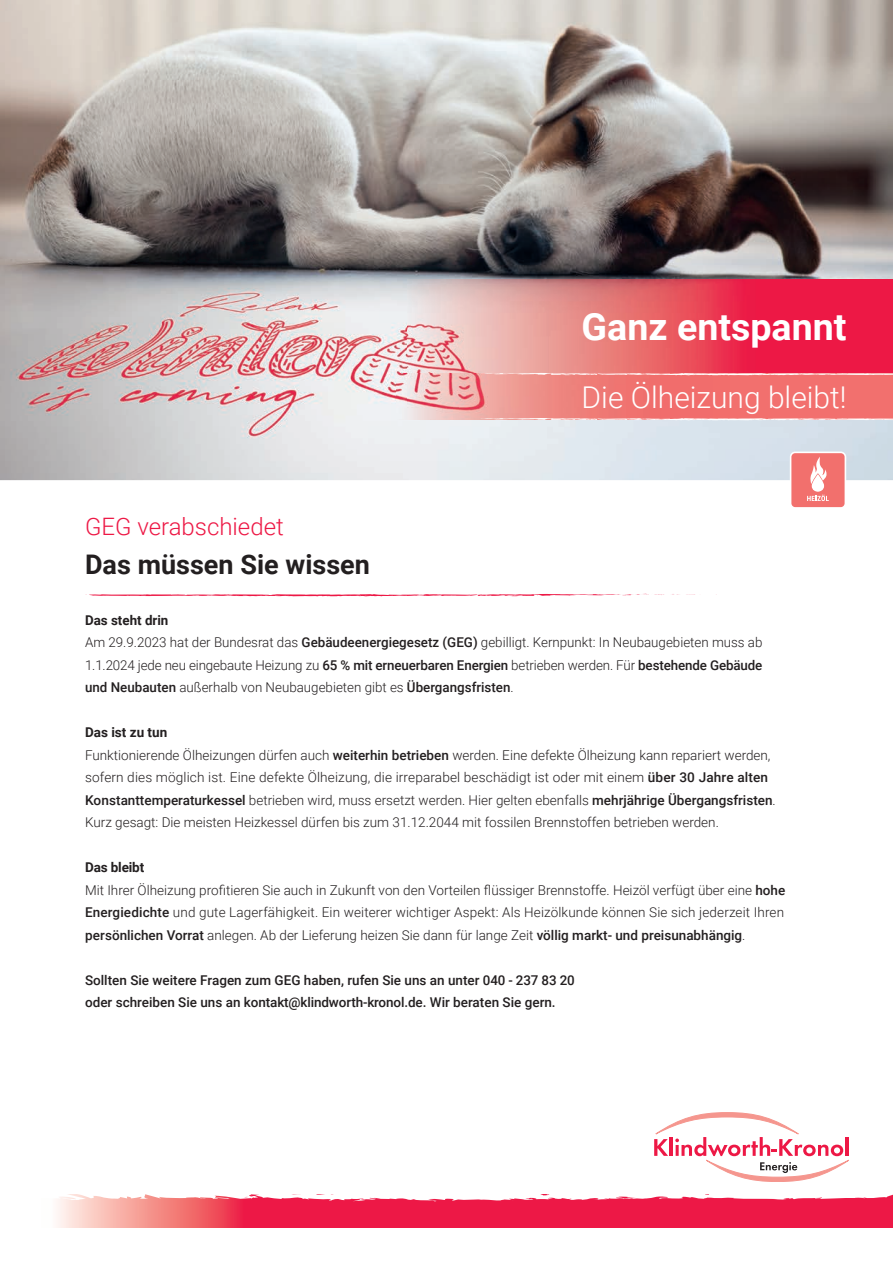
<style>
.page{position:relative;width:893px;height:1263px;background:#fff}
.page>*{position:absolute;margin:0;border:0;box-sizing:border-box;transform-origin:0 0}
.t1{font:700 37.65px "Roboto";color:#fff}
.t2{font:300 30px "Roboto";color:#fff}
.t3{font:700 27px "Roboto";color:#231f20}
.t4{font:300 24px "Roboto";color:#ed1845}
.t5{font:300 13.5px/22.5px "Roboto";color:#231f20}
.t6{font:500 13.5px/22.5px "Roboto";color:#231f20}
.s1{font-weight:700}
.s2{font-weight:500}
</style>
<div class="page">
<img style="left:0;top:0;width:893px;height:480px">
<img style="left:407px;top:279px;width:486px;height:94px">
<img style="left:397px;top:373px;width:496px;height:46px">
<svg style="left:480px;top:418px;width:413px;height:2px"></svg>
<svg style="left:480px;top:373px;width:413px;height:2px"></svg>
<svg style="left:85px;top:594px;width:610px;height:2px"></svg>
<svg style="left:57px;top:1201px;width:836px;height:26px"></svg>
<svg style="left:57px;top:1194px;width:836px;height:7px"></svg>
<div style="left:791px;top:452px;width:54px;height:56px;background:#f2706d;border-radius:5px"></div>
<svg style="left:807px;top:457px;width:22px;height:44px"></svg>
<div style="left:790px;top:451px;width:56px;height:58px;border:2px solid #fff;border-radius:5px"></div>
<svg style="left:654px;top:1112px;width:195px;height:70px"></svg>
<h1 class="t1" style="left:582px;top:300px;width:266px">Ganz entspannt</h1>
<h2 class="t2" style="left:582px;top:376px;width:266px">Die Ölheizung bleibt!</h2>
<h3 class="t4" style="left:85px;top:510px;width:200px">GEG verabschiedet</h3>
<h3 class="t3" style="left:85px;top:546px;width:286px">Das müssen Sie wissen</h3>
<p class="t5" style="left:85px;top:608px;width:679px"><span class="s1">Das steht drin<br></span>Am 29.9.2023 hat der Bundesrat das <span class="s2">Gebäudeenergiegesetz (GEG)</span> gebilligt. Kernpunkt: In Neubaugebieten muss ab 1.1.2024 jede neu eingebaute Heizung zu <span class="s2">65 % mit erneuerbaren Energien</span> betrieben werden. Für <span class="s2">bestehende Gebäude und Neubauten</span> außerhalb von Neubaugebieten gibt es <span class="s2">Übergangsfristen</span>.</p>
<p class="t5" style="left:85px;top:720px;width:692px"><span class="s1">Das ist zu tun<br></span>Funktionierende Ölheizungen dürfen auch <span class="s2">weiterhin betrieben</span> werden. Eine defekte Ölheizung kann repariert werden, sofern dies möglich ist. Eine defekte Ölheizung, die irreparabel beschädigt ist oder mit einem <span class="s2">über 30 Jahre alten Konstanttemperaturkessel</span> betrieben wird, muss ersetzt werden. Hier gelten ebenfalls <span class="s2">mehrjährige Übergangsfristen</span>.<br>Kurz gesagt: Die meisten Heizkessel dürfen bis zum 31.12.2044 mit fossilen Brennstoffen betrieben werden.</p>
<p class="t5" style="left:85px;top:855px;width:702px"><span class="s1">Das bleibt<br></span>Mit Ihrer Ölheizung profitieren Sie auch in Zukunft von den Vorteilen flüssiger Brennstoffe. Heizöl verfügt über eine <span class="s2">hohe Energiedichte</span> und gute Lagerfähigkeit. Ein weiterer wichtiger Aspekt: Als Heizölkunde können Sie sich jederzeit Ihren <span class="s2">persönlichen Vorrat</span> anlegen. Ab der Lieferung heizen Sie dann für lange Zeit <span class="s2">völlig markt- und preisunabhängig</span>.</p>
<p class="t6" style="left:85px;top:968px;width:491px">Sollten Sie weitere Fragen zum GEG haben, rufen Sie uns an unter 040 - 237 83 20 oder schreiben Sie uns an kontakt@klindworth-kronol.de. Wir beraten Sie gern.</p>
</div>
